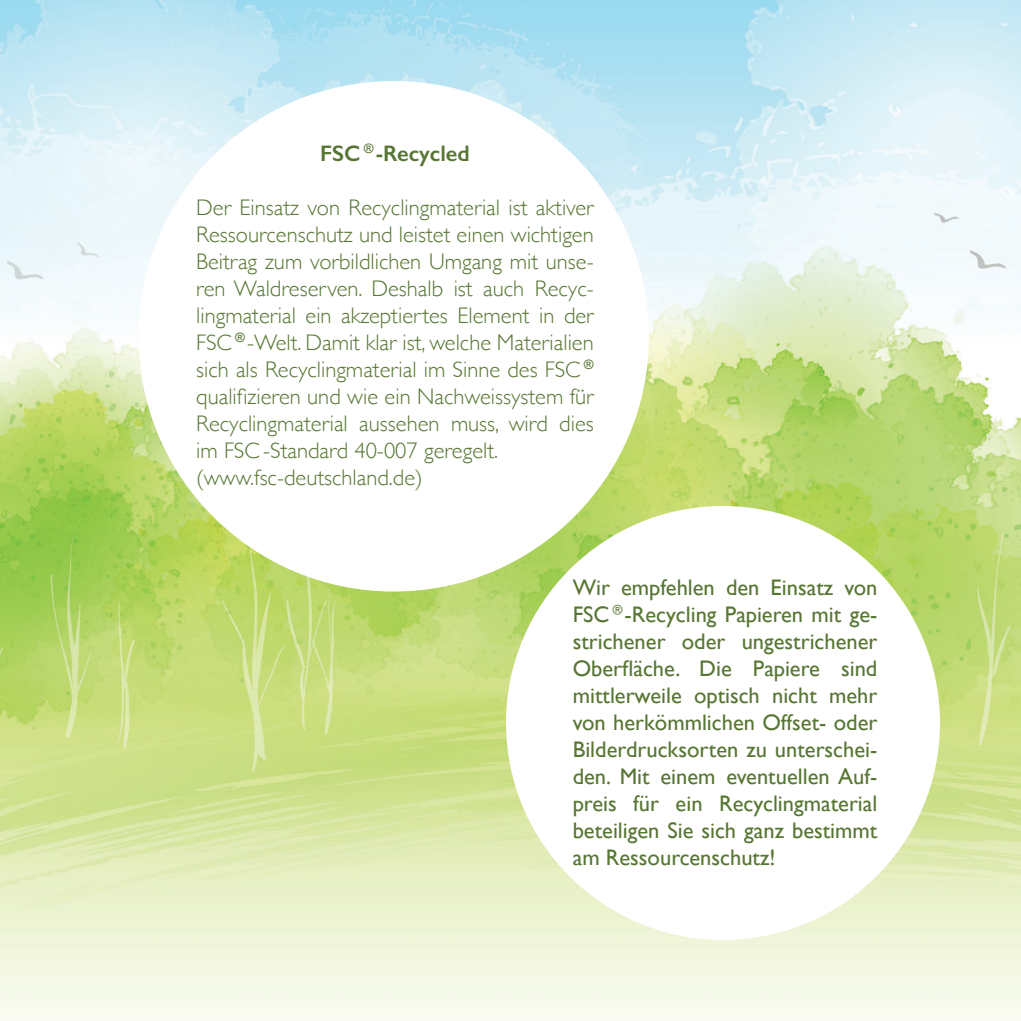
<style>
.page{position:relative;width:1021px;height:1021px;background:#fff}
.page>*{position:absolute;margin:0;border:0;box-sizing:border-box;transform-origin:0 0}
.t1{font:300 22.5px/27px "Gill Sans";color:#577633}
.t2{font:22.5px/27px "Gill Sans";color:#577633;text-align:justify}
.t3{font:600 22.5px "Gill Sans";color:#577633}
</style>
<div class="page">
<img style="left:0;top:0;width:1020px;height:1020px">
<div style="left:138px;top:81px;width:511px;height:510px;background:#fff;border-radius:50%"></div>
<div style="left:506px;top:506px;width:433px;height:433px;background:#fff;border-radius:50%"></div>
<p class="t3" style="left:320px;top:140px;width:151px">FSC <sup>®</sup>-Recycled</p>
<p class="t1" style="left:196px;top:193px;width:399px">Der Einsatz von Recyclingmaterial ist aktiver Ressourcenschutz und leistet einen wichtigen Beitrag zum vorbildlichen Umgang mit unse&shy;ren Waldreserven. Deshalb ist auch Recyc&shy;lingmaterial ein akzeptiertes Element in der FSC <sup>®</sup>-Welt. Damit klar ist, welche Materialien sich als Recyclingmaterial im Sinne des FSC <sup>® </sup>qualifizieren und wie ein Nachweissystem für Recyclingmaterial aussehen muss, wird dies im FSC -Standard 40-007 geregelt. (www.fsc-deutschland.de)</p>
<p class="t2" style="left:572px;top:573px;width:306px">Wir empfehlen den Einsatz von FSC <sup>®</sup> -Recycling Papieren mit ge&shy;strichener oder ungestrichener Oberfläche. Die Papiere sind mittlerweile optisch nicht mehr von herkömmlichen Offset- oder Bilderdrucksorten zu unterschei&shy;den. Mit einem eventuellen Auf&shy;preis für ein Recyclingmaterial beteiligen Sie sich ganz bestimmt am Ressourcenschutz!</p>
</div>
